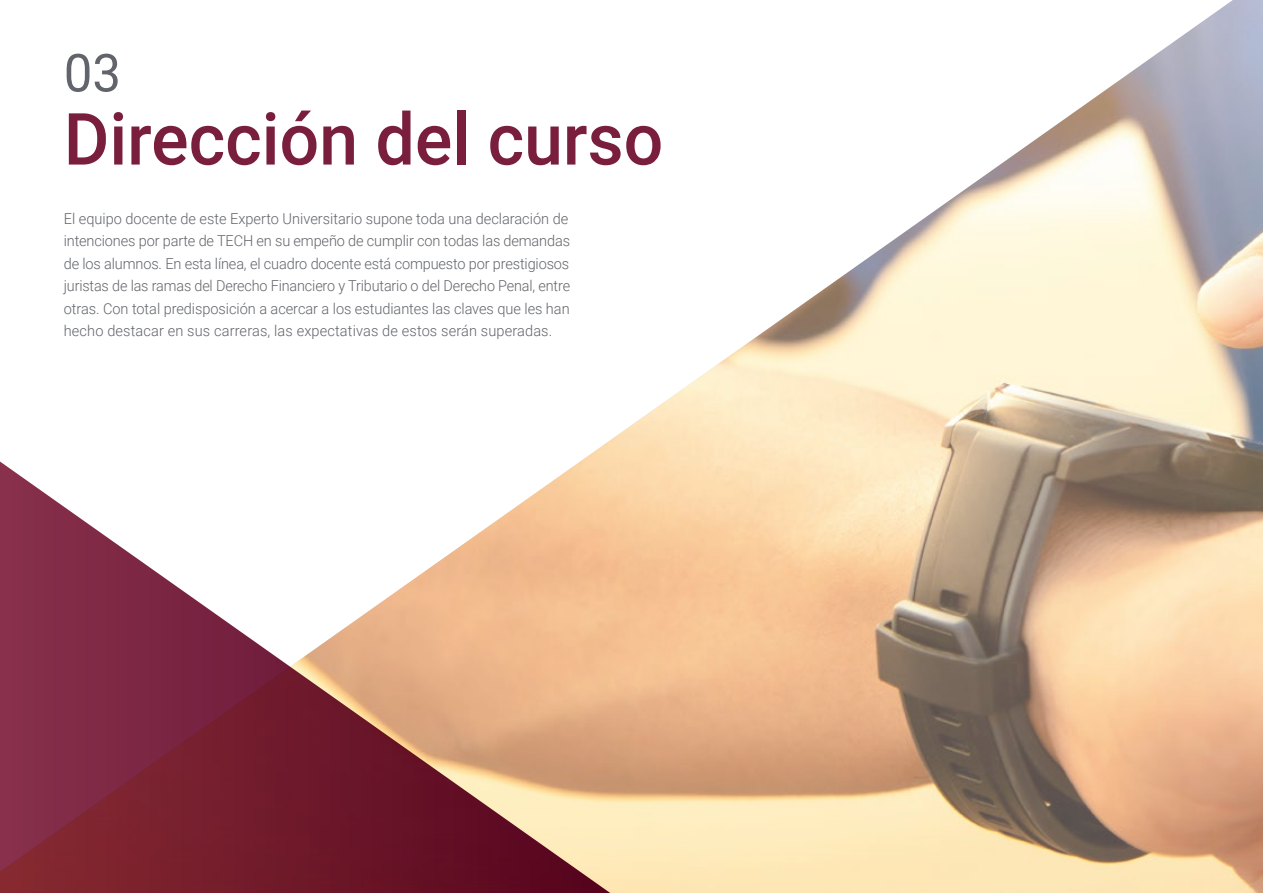
<style>
.page{position:relative;width:1263px;height:893px;background:#fff}
.page>*{position:absolute;margin:0;border:0;box-sizing:border-box;transform-origin:0 0}
.t1{font:500 72px "Roboto";color:#791e3c}
.t2{font:52.5px "Roboto";color:#61646a}
.t3{font:300 15px/22.5px "Roboto";letter-spacing:.01em;color:#61646a;text-align:justify}
</style>
<div class="page">
<img style="left:602px;top:0;width:661px;height:893px">
<svg style="left:0;top:446px;width:640px;height:447px"></svg>
<h2 class="t2" style="left:64px;top:36px;width:59px">03</h2>
<h1 class="t1" style="left:64px;top:89px;width:601px">Dirección del curso</h1>
<p class="t3" style="left:64px;top:207px;width:508px">El equipo docente de este Experto Universitario supone toda una declaración de intenciones por parte de TECH en su empeño de cumplir con todas las demandas de los alumnos. En esta línea, el cuadro docente está compuesto por prestigiosos juristas de las ramas del Derecho Financiero y Tributario o del Derecho Penal, entre otras. Con total predisposición a acercar a los estudiantes las claves que les han hecho destacar en sus carreras, las expectativas de estos serán superadas.</p>
</div>
